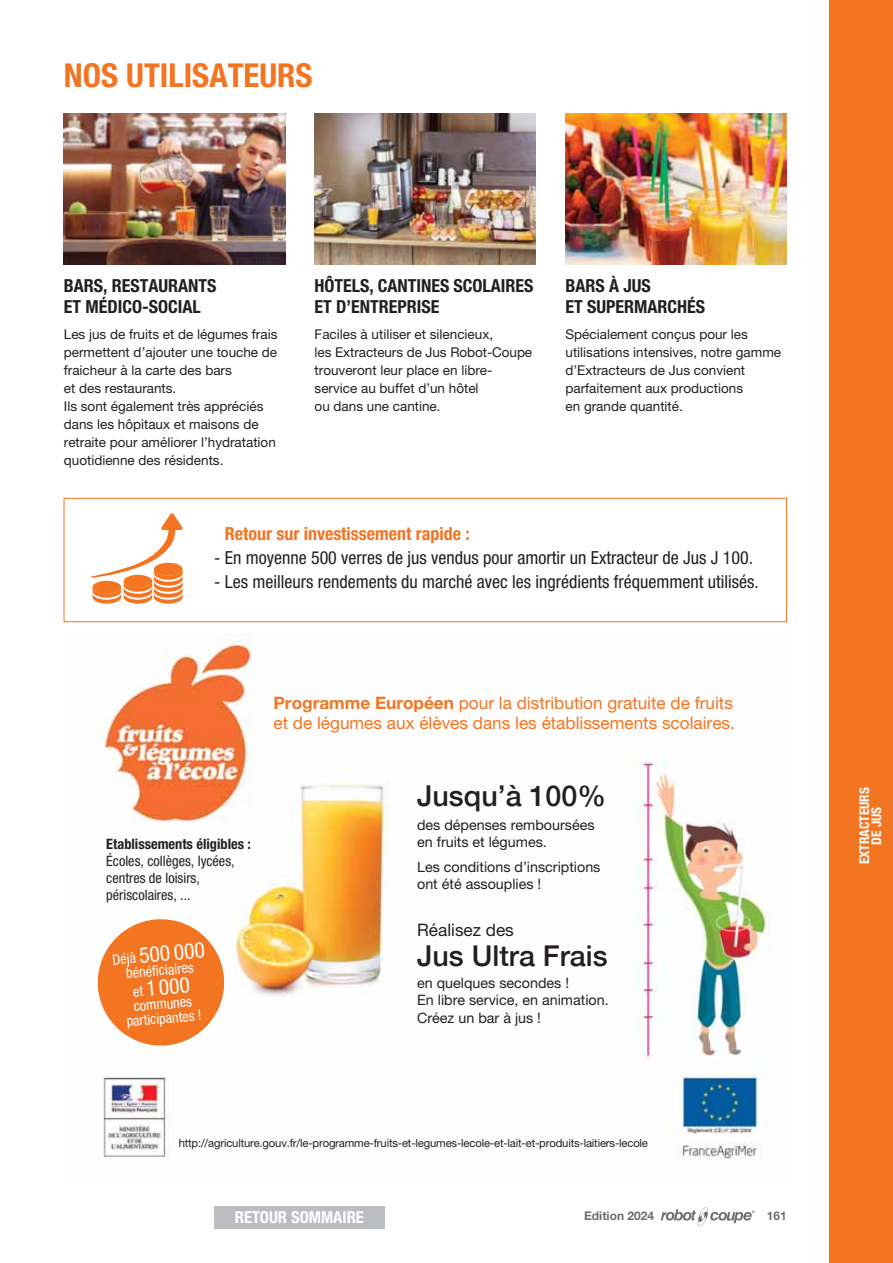
<style>
.page{position:relative;width:893px;height:1263px;background:#fff}
.page>*{position:absolute;margin:0;border:0;box-sizing:border-box;transform-origin:0 0}
.t1{font:700 condensed 33px "Helvetica Neue LT Com";color:#f37421}
.t2{font:500 28.65px "Helvetica Neue";color:#231f20}
.t3{font:condensed 21.6px "Helvetica Neue LT Com";color:#fff}
.t4{font:condensed 18px "Helvetica Neue LT Com";color:#231f20}
.t5{font:700 condensed 18px/21px "Helvetica Neue LT Com";color:#231f20}
.t6{font:700 condensed 18px "Helvetica Neue LT Com";color:#f37421}
.t7{font:17.25px/20.1px "Helvetica Neue LT Std";color:#f37421}
.t8{font:17.25px "Helvetica Neue LT Std";color:#231f20}
.t9{font:700 condensed 16.5px "Helvetica Neue LT Com";color:#fff}
.t10{font:14.4px/17.2px "Helvetica Neue LT Std";color:#231f20}
.t11{font:condensed 14.4px/17.2px "Helvetica Neue LT Com";color:#231f20}
.t12{font:condensed 14.4px/14.4px "Helvetica Neue LT Com";color:#fff;text-align:center}
.t13{font:700 condensed 14.4px "Helvetica Neue LT Com";color:#231f20}
.t14{font:13.5px/18px "Helvetica Neue LT Std";color:#231f20}
.t15{font:700 condensed 13.5px/12px "Helvetica Neue LT Com";color:#fff;text-align:center}
.t16{font:700 12px "Helvetica Neue LT Std";color:#6d6e70}
.t17{font:11.25px "Helvetica Neue LT Std";letter-spacing:-.015em;color:#231f20}
.s1{font-size:14.4px}
.s2{font-weight:700}
</style>
<div class="page">
<img style="left:101px;top:634px;width:670px;height:525px">
<img style="left:64px;top:114px;width:221px;height:151px">
<img style="left:315px;top:114px;width:221px;height:151px">
<img style="left:565px;top:114px;width:222px;height:151px">
<svg style="left:97px;top:916px;width:130px;height:132px"></svg>
<div style="left:64px;top:498px;width:723px;height:124px;border:1px solid #f37421"></div>
<svg style="left:92px;top:513px;width:91px;height:91px"></svg>
<div style="left:829px;top:0;width:64px;height:1263px;background:#f37421"></div>
<svg style="left:661px;top:1207px;width:94px;height:19px"></svg>
<div style="left:214px;top:1206px;width:170px;height:22px;background:#bbbdc0"></div>
<h1 class="t1" style="left:64px;top:56px;width:250px">NOS UTILISATEURS</h1>
<h3 class="t5" style="left:64px;top:275px;width:154px">BARS, RESTAURANTS<br>ET MÉDICO-SOCIAL</h3>
<p class="t14" style="left:64px;top:325px;width:215px">Les jus de fruits et de légumes frais permettent d’ajouter une touche de fraicheur à la carte des bars<br>et des restaurants.<br>Ils sont également très appréciés dans les hôpitaux et maisons de retraite pour améliorer l’hydratation quotidienne des résidents.</p>
<h3 class="t5" style="left:315px;top:275px;width:220px">HÔTELS, CANTINES SCOLAIRES<br>ET D’ENTREPRISE</h3>
<p class="t14" style="left:315px;top:325px;width:219px">Faciles à utiliser et silencieux,<br>les Extracteurs de Jus Robot-Coupe trouveront leur place en libre&shy;service au buffet d’un hôtel<br>ou dans une cantine.</p>
<h3 class="t5" style="left:566px;top:275px;width:141px">BARS À JUS<br>ET SUPERMARCHÉS</h3>
<p class="t14" style="left:566px;top:325px;width:217px">Spécialement conçus pour les utilisations intensives, notre gamme d’Extracteurs de Jus convient parfaitement aux productions<br>en grande quantité.</p>
<h3 class="t6" style="left:225px;top:523px;width:247px">Retour sur investissement rapide :</h3>
<h3 class="t4" style="left:214px;top:547px;width:541px">- En moyenne 500 verres de jus vendus pour amortir un Extracteur de Jus J 100.</h3>
<h3 class="t4" style="left:214px;top:571px;width:546px">- Les meilleurs rendements du marché avec les ingrédients fréquemment utilisés.</h3>
<p class="t13" style="left:106px;top:835px;width:146px">Etablissements éligibles :</p>
<p class="t11" style="left:106px;top:852px;width:130px">Écoles, collèges, lycées, centres de loisirs, périscolaires, ...</p>
<h3 class="t3" style="left:111px;top:945px;width:95px;rotate:-5deg"><span class="s1">Déjà</span> 500 000</h3>
<p class="t12" style="left:125px;top:966px;width:69px;rotate:-5deg">bénéfi ciaires</p>
<h3 class="t3" style="left:132px;top:977px;width:59px;rotate:-5deg"><span class="s1">et</span> 1000</h3>
<p class="t12" style="left:125px;top:1000px;width:77px;rotate:-5deg">communes participantes !</p>
<p class="t7" style="left:273px;top:693px;width:463px"><span class="s2">Programme Européen</span> pour la distribution gratuite de fruits et de légumes aux élèves dans les établissements scolaires.</p>
<h2 class="t2" style="left:417px;top:778px;width:190px">Jusqu’à 100%</h2>
<p class="t10" style="left:417px;top:816px;width:179px">des dépenses remboursées en fruits et légumes.</p>
<p class="t10" style="left:417px;top:858px;width:185px">Les conditions d’inscriptions ont été assouplies !</p>
<p class="t8" style="left:417px;top:920px;width:98px">Réalisez des</p>
<h2 class="t2" style="left:417px;top:938px;width:192px">Jus Ultra Frais</h2>
<p class="t10" style="left:417px;top:974px;width:193px">en quelques secondes !<br>En libre service, en animation.<br>Créez un bar à jus !</p>
<p class="t17" style="left:179px;top:1137px;width:471px">http://agriculture.gouv.fr/le-programme-fruits-et-legumes-lecole-et-lait-et-produits-laitiers-lecole</p>
<p class="t9" style="left:235px;top:1207px;width:130px">RETOUR SOMMAIRE</p>
<p class="t16" style="left:584px;top:1208px;width:71px">Edition 2024</p>
<p class="t16" style="left:767px;top:1208px;width:22px">161</p>
<p class="t15" style="left:858px;top:864px;width:79px;rotate:-90deg">EXTRACTEURS<br>DE JUS</p>
</div>
